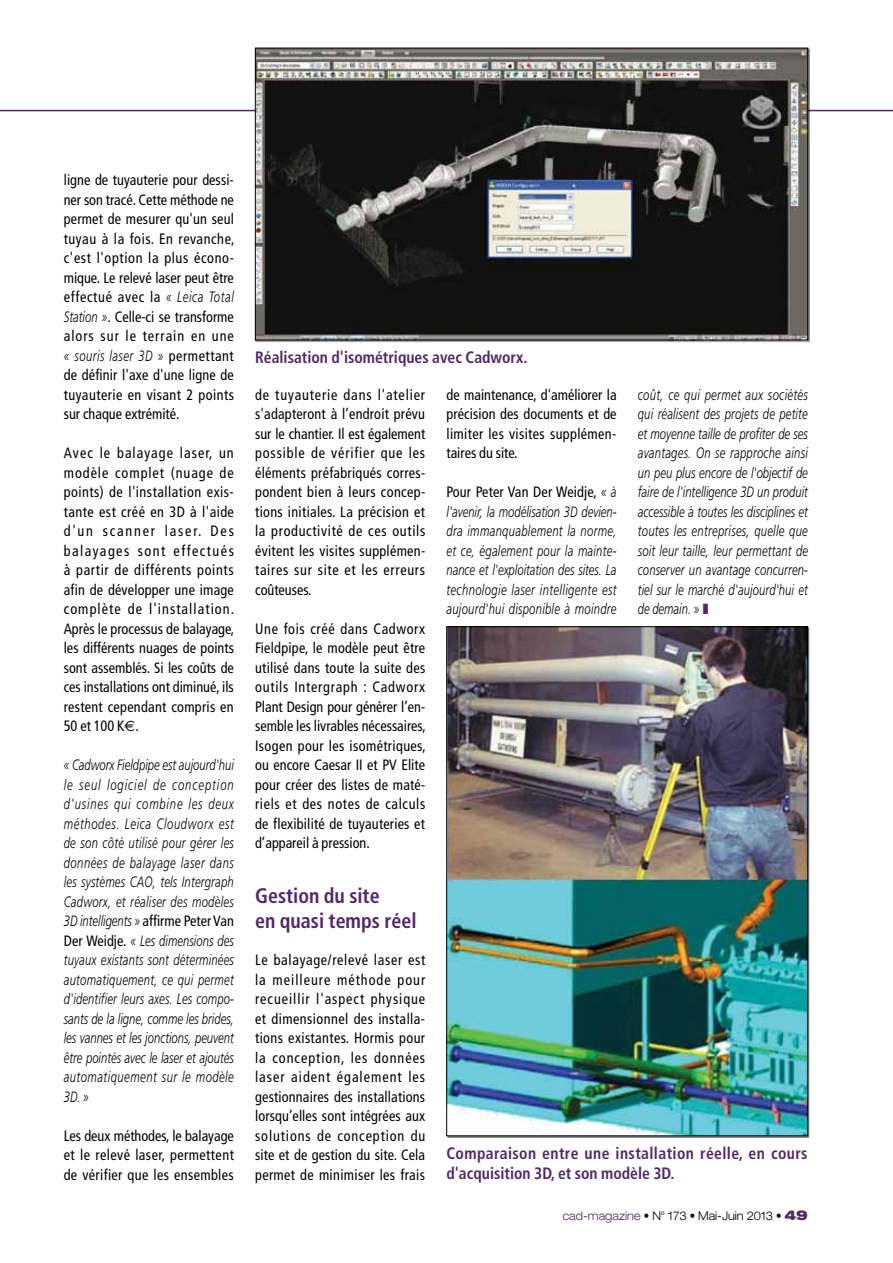
<style>
.page{position:relative;width:893px;height:1263px;background:#fff}
.page>*{position:absolute;margin:0;border:0;box-sizing:border-box;transform-origin:0 0}
.t1{font:700 condensed 21px/25.2px "Frutiger";color:#532867;scale:.95 1}
.t2{font:700 condensed 16.5px/19.8px "Frutiger";letter-spacing:.025em;color:#532867;scale:.95 1}
.t3{font:700 condensed 16.5px "Frutiger";color:#532867;scale:.95 1}
.t4{font:condensed 15px/19.5px "Frutiger";letter-spacing:.02em;color:#000;text-align:justify;scale:.95 1}
.t5{font:italic 300 15px/19.5px "Frutiger";letter-spacing:.025em;color:#000;text-align:justify;scale:.75 1}
.t6{font:300 expanded 12px "Helvetica Neue";color:#000;scale:.9 1}
.s1{font-weight:300;font-style:italic;font-stretch:normal}
.s2{font-family:"Euro Sans";font-stretch:normal}
.s3{font-weight:400;font-style:normal;font-stretch:condensed}
.s4{color:#532867}
.s5{font-weight:900;font-size:13.5px;color:#532867}
</style>
<div class="page">
<hr style="left:0;top:110px;width:893px;height:1px;background:#532867">
<img style="left:448px;top:628px;width:358px;height:506px">
<img style="left:257px;top:50px;width:549px;height:288px">
<div style="left:255px;top:48px;width:553px;height:292px;border:1px solid #000"></div>
<p class="t4" style="left:64px;top:170px;width:181px">ligne de tuyauterie pour dessi&shy;ner son tracé. Cette méthode ne permet de mesurer qu'un seul tuyau à la fois. En revanche, c'est l'option la plus écono&shy;mique. Le relevé laser peut être effectué avec la <span class="s1">« Leica Total Station »</span>. Celle-ci se transforme alors sur le terrain en une <span class="s1">« souris laser 3D »</span> permettant de définir l'axe d'une ligne de tuyauterie en visant 2 points sur chaque extrémité.</p>
<p class="t4" style="left:64px;top:443px;width:181px">Avec le balayage laser, un modèle complet (nuage de points) de l'installation exis&shy;tante est créé en 3D à l'aide d'un scanner laser. Des balayages sont effectués à partir de différents points afin de développer une image complète de l'installation.<br>Après le processus de balayage, les différents nuages de points sont assemblés. Si les coûts de ces installations ont diminué, ils restent cependant compris en 50 et 100 K<span class="s2">€</span>.</p>
<p class="t5" style="left:64px;top:755px;width:228px">« Cadworx Fieldpipe est aujourd'hui le seul logiciel de conception d'usines qui combine les deux méthodes. Leica Cloudworx est de son côté utilisé pour gérer les données de balayage laser dans les systèmes CAO, tels Intergraph Cadworx, et réaliser des modèles 3D intelligents » <span class="s3">affirme Peter Van Der Weidje.</span> « Les dimensions des tuyaux existants sont déterminées automatiquement, ce qui permet d'identifier leurs axes. Les compo&shy;sants de la ligne, comme les brides, les vannes et les jonctions, peuvent être pointés avec le laser et ajoutés automatiquement sur le modèle 3D. »</p>
<p class="t4" style="left:64px;top:1126px;width:181px">Les deux méthodes, le balayage et le relevé laser, permettent de vérifier que les ensembles</p>
<p class="t3" style="left:255px;top:347px;width:288px">Réalisation d'isométriques avec Cadworx.</p>
<p class="t4" style="left:255px;top:385px;width:181px">de tuyauterie dans l'atelier s'adapteront à l’endroit prévu sur le chantier. Il est également possible de vérifier que les éléments préfabriqués corres&shy;pondent bien à leurs concep&shy;tions initiales. La précision et la productivité de ces outils évitent les visites supplémen&shy;taires sur site et les erreurs coûteuses.</p>
<p class="t4" style="left:255px;top:619px;width:181px">Une fois créé dans Cadworx Fieldpipe, le modèle peut être utilisé dans toute la suite des outils Intergraph : Cadworx Plant Design pour générer l’en&shy;semble les livrables nécessaires, Isogen pour les isométriques, ou encore Caesar II et PV Elite pour créer des listes de maté&shy;riels et des notes de calculs de flexibilité de tuyauteries et d’appareil à pression.</p>
<h1 class="t1" style="left:255px;top:883px;width:171px">Gestion du site<br>en quasi temps réel</h1>
<p class="t4" style="left:255px;top:950px;width:181px">Le balayage/relevé laser est la meilleure méthode pour recueillir l'aspect physique et dimensionnel des installa&shy;tions existantes. Hormis pour la conception, les données laser aident également les gestionnaires des installations lorsqu’elles sont intégrées aux solutions de conception du site et de gestion du site. Cela permet de minimiser les frais</p>
<p class="t4" style="left:446px;top:385px;width:181px">de maintenance, d'améliorer la précision des documents et de limiter les visites supplémen&shy;taires du site.</p>
<p class="t5" style="left:446px;top:482px;width:228px"><span class="s3">Pour Peter Van Der Weidje,</span> « à l'avenir, la modélisation 3D devien&shy;dra immanquablement la norme, et ce, également pour la mainte&shy;nance et l'exploitation des sites. La technologie laser intelligente est aujourd'hui disponible à moindre</p>
<p class="t5" style="left:638px;top:385px;width:228px">coût, ce qui permet aux sociétés qui réalisent des projets de petite et moyenne taille de profiter de ses avantages. On se rapproche ainsi un peu plus encore de l'objectif de faire de l'intelligence 3D un produit accessible à toutes les disciplines et toutes les entreprises, quelle que soit leur taille, leur permettant de conserver un avantage concurren&shy;tiel sur le marché d'aujourd'hui et de demain. »</p>
<p class="t2" style="left:446px;top:1144px;width:382px">Comparaison entre une installation réelle, en cours d'acquisition 3D, et son modèle 3D.</p>
<p class="t6" style="left:563px;top:1209px;width:274px"><span class="s4">cad-magazine</span> • N° 173 • Mai-Juin 2013 • <span class="s5">49</span></p>
</div>
